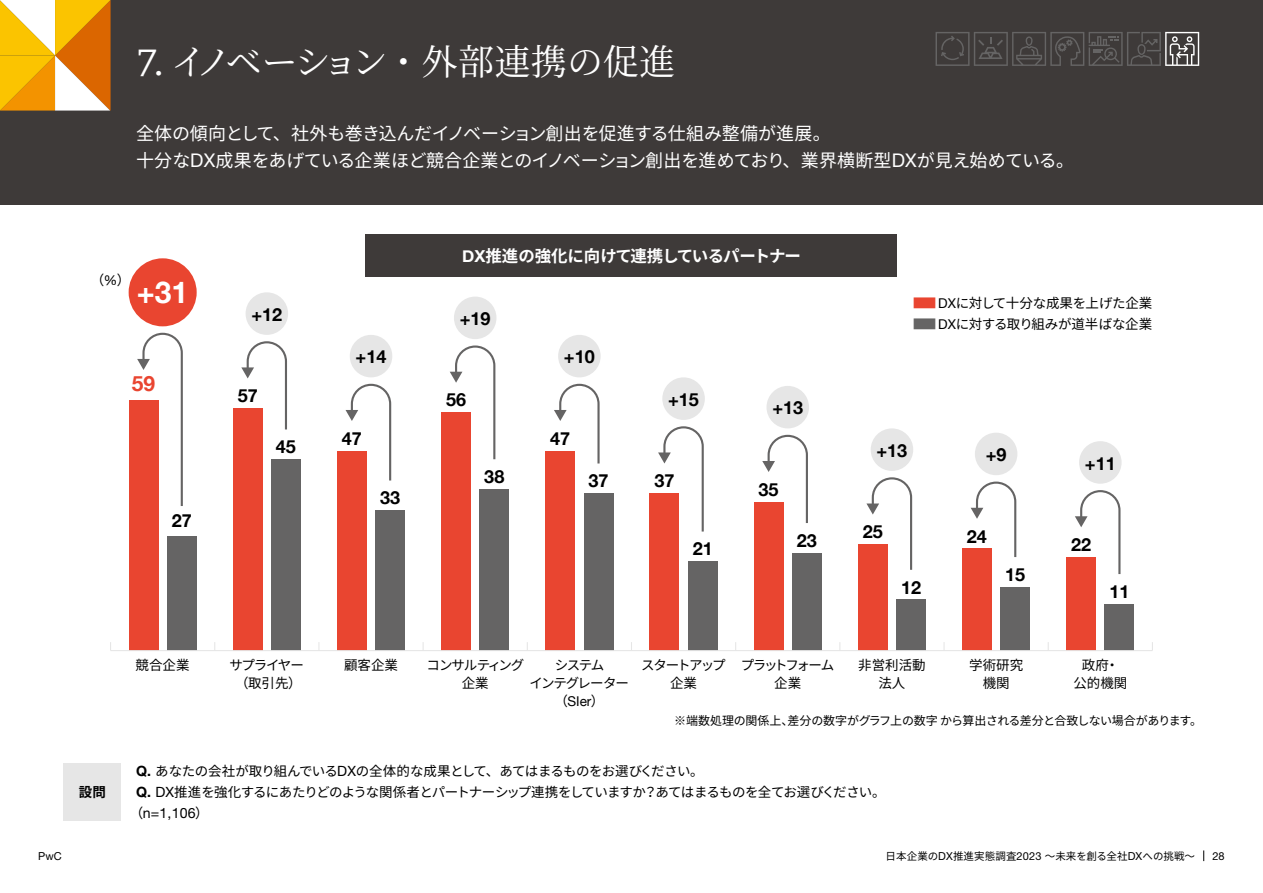
<style>
.page{position:relative;width:1263px;height:893px;background:#fff}
.page>*{position:absolute;margin:0;border:0;box-sizing:border-box;transform-origin:0 0}
.t1{font:36px "Noto Serif CJ Kjp";color:#fff}
.t2{font:700 30px "Helvetica Neue";color:#fff}
.t3{font:700 21px "Helvetica Neue";color:#e94530}
.t4{font:18px/27px "Noto Sans CJ Kjp";letter-spacing:-.02em;color:#fff}
.t5{font:700 18px "Helvetica Neue";color:#000}
.t6{font:700 16.5px "Noto Sans CJ Kjp";letter-spacing:-.035em;color:#fff}
.t7{font:14.1px "Helvetica Neue LT Std";color:#000}
.t8{font:13.5px/18px "Noto Sans CJ Kjp";letter-spacing:-.045em;color:#000}
.t9{font:13.5px "Noto Sans CJ Kjp";letter-spacing:-.02em;color:#000}
.t10{font:13.5px "Noto Sans CJ Kjp";letter-spacing:-.025em;color:#000}
.t11{font:13.5px/18px "Noto Sans CJ Kjp";letter-spacing:-.095em;color:#000;text-align:center}
.t12{font:13.5px/18px "Noto Sans CJ Kjp";letter-spacing:-.135em;color:#000;text-align:center}
.t13{font:13.5px/18px "Noto Sans CJ Kjp";letter-spacing:-.115em;color:#000;text-align:center}
.t14{font:13.5px "Noto Sans CJ Kjp";letter-spacing:-.08em;color:#000}
.t15{font:13.5px "Helvetica Neue";color:#000}
.t16{font:700 13.5px "Noto Sans CJ Kjp";color:#000}
.t17{font:12px "Noto Sans CJ Kjp";letter-spacing:-.02em;color:#000}
.t18{font:12px "Noto Sans CJ Kjp";color:#000}
.t19{font:10.95px "Helvetica Neue LT Std";color:#000}
.t20{font:10.5px "Noto Sans CJ Kjp";letter-spacing:.01em;color:#000}
.s1{font-family:"ITC Charter Com";font-size:37.8px}
.s2{font-family:"Helvetica Neue LT Std";font-size:18.9px}
.s3{font-family:"Helvetica Neue"}
.s4{color:#e94530}
.s5{color:#656464}
.s6{font-family:"Noto Sans CJ Kjp"}
.s7{font-family:"Helvetica Neue";font-weight:700;font-size:14.1px}
.s8{font-family:"Helvetica Neue LT Std";font-size:14.1px}
.s9{font-family:"Noto Sans CJ Kjp";font-size:13.5px}
.s10{font-family:"Helvetica Neue LT Std";font-size:10.95px}
</style>
<div class="page">
<div style="left:0;top:0;width:1263px;height:204px;background:#3e3a39"></div>
<svg style="left:0;top:0;width:111px;height:111px"></svg>
<div style="left:64px;top:763px;width:57px;height:58px;background:#e6e6e6"></div>
<svg style="left:935px;top:32px;width:264px;height:34px"></svg>
<div style="left:129px;top:400px;width:29px;height:251px;background:#e94530"></div>
<div style="left:167px;top:536px;width:30px;height:115px;background:#656464"></div>
<div style="left:233px;top:408px;width:30px;height:243px;background:#e94530"></div>
<div style="left:271px;top:459px;width:30px;height:192px;background:#656464"></div>
<div style="left:337px;top:451px;width:30px;height:200px;background:#e94530"></div>
<div style="left:375px;top:510px;width:30px;height:141px;background:#656464"></div>
<div style="left:441px;top:412px;width:30px;height:239px;background:#e94530"></div>
<div style="left:479px;top:489px;width:30px;height:162px;background:#656464"></div>
<div style="left:545px;top:451px;width:30px;height:200px;background:#e94530"></div>
<div style="left:584px;top:493px;width:29px;height:158px;background:#656464"></div>
<div style="left:649px;top:493px;width:30px;height:158px;background:#e94530"></div>
<div style="left:688px;top:561px;width:30px;height:90px;background:#656464"></div>
<div style="left:754px;top:502px;width:29px;height:149px;background:#e94530"></div>
<div style="left:792px;top:553px;width:30px;height:98px;background:#656464"></div>
<div style="left:858px;top:544px;width:30px;height:107px;background:#e94530"></div>
<div style="left:896px;top:600px;width:30px;height:51px;background:#656464"></div>
<div style="left:962px;top:549px;width:30px;height:102px;background:#e94530"></div>
<div style="left:1000px;top:587px;width:30px;height:64px;background:#656464"></div>
<div style="left:1066px;top:557px;width:30px;height:94px;background:#e94530"></div>
<div style="left:1104px;top:604px;width:30px;height:47px;background:#656464"></div>
<div style="left:366px;top:234px;width:531px;height:42px;background:#3e3a39"></div>
<hr style="left:111px;top:650px;width:1041px;height:1px;background:#e6e6e6">
<svg style="left:137px;top:332px;width:46px;height:176px"></svg>
<svg style="left:241px;top:341px;width:46px;height:89px"></svg>
<svg style="left:345px;top:383px;width:47px;height:98px"></svg>
<svg style="left:450px;top:345px;width:46px;height:115px"></svg>
<svg style="left:554px;top:383px;width:46px;height:81px"></svg>
<svg style="left:658px;top:426px;width:46px;height:106px"></svg>
<svg style="left:762px;top:434px;width:46px;height:91px"></svg>
<svg style="left:866px;top:477px;width:47px;height:93px"></svg>
<svg style="left:971px;top:481px;width:46px;height:76px"></svg>
<svg style="left:1075px;top:490px;width:46px;height:85px"></svg>
<div style="left:129px;top:258px;width:68px;height:68px;background:#e94530;border-radius:50%"></div>
<div style="left:246px;top:292px;width:42px;height:43px;background:#e6e6e6;border-radius:50%"></div>
<div style="left:350px;top:335px;width:42px;height:42px;background:#e6e6e6;border-radius:50%"></div>
<div style="left:454px;top:297px;width:42px;height:42px;background:#e6e6e6;border-radius:50%"></div>
<div style="left:558px;top:335px;width:43px;height:42px;background:#e6e6e6;border-radius:50%"></div>
<div style="left:662px;top:377px;width:43px;height:43px;background:#e6e6e6;border-radius:50%"></div>
<div style="left:766px;top:386px;width:43px;height:42px;background:#e6e6e6;border-radius:50%"></div>
<div style="left:871px;top:428px;width:42px;height:43px;background:#e6e6e6;border-radius:50%"></div>
<div style="left:975px;top:433px;width:42px;height:42px;background:#e6e6e6;border-radius:50%"></div>
<div style="left:1079px;top:441px;width:42px;height:43px;background:#e6e6e6;border-radius:50%"></div>
<h1 class="t1" style="left:136px;top:42px;width:541px"><span class="s1">7.</span> イノベーション・外部連携の促進</h1>
<h3 class="t4" style="left:136px;top:120px;width:940px">全体の傾向として、社外も巻き込んだイノベーション創出を促進する仕組み整備が進展。<br>十分な<span class="s2">DX</span>成果をあげている企業ほど競合企業とのイノベーション創出を進めており、業界横断型<span class="s2">DX</span>が見え始めている。</h3>
<p class="t8" style="left:91px;top:271px;width:41px">)<span class="s3">%</span>(</p>
<h2 class="t2" style="left:137px;top:268px;width:53px">+31</h2>
<h3 class="t3" style="left:132px;top:367px;width:25px">59</h3>
<h3 class="t5" style="left:172px;top:506px;width:22px">27</h3>
<p class="t6" style="left:462px;top:247px;width:340px"><span class="s3">DX</span>推進の強化に向けて連携しているパートナー</p>
<h3 class="t5" style="left:251px;top:300px;width:32px">+12</h3>
<h3 class="t5" style="left:460px;top:304px;width:32px">+19</h3>
<p class="t9" style="left:911px;top:296px;width:243px"><span class="s4">■</span><span class="s3">DX</span>に対して十分な成果を上げた企業</p>
<p class="t10" style="left:911px;top:317px;width:243px"><span class="s5">■</span><span class="s3">DX</span>に対する取り組みが道半ばな企業</p>
<h3 class="t5" style="left:356px;top:343px;width:32px">+14</h3>
<h3 class="t5" style="left:564px;top:343px;width:32px">+10</h3>
<h3 class="t5" style="left:238px;top:382px;width:22px">57</h3>
<h3 class="t5" style="left:446px;top:386px;width:22px">56</h3>
<h3 class="t5" style="left:668px;top:385px;width:32px">+15</h3>
<h3 class="t5" style="left:772px;top:394px;width:32px">+13</h3>
<h3 class="t5" style="left:276px;top:433px;width:22px">45</h3>
<h3 class="t5" style="left:342px;top:424px;width:22px">47</h3>
<h3 class="t5" style="left:380px;top:484px;width:22px">33</h3>
<h3 class="t5" style="left:484px;top:462px;width:22px">38</h3>
<h3 class="t5" style="left:550px;top:424px;width:22px">47</h3>
<h3 class="t5" style="left:588px;top:467px;width:22px">37</h3>
<h3 class="t5" style="left:654px;top:467px;width:22px">37</h3>
<h3 class="t5" style="left:758px;top:475px;width:22px">35</h3>
<h3 class="t5" style="left:876px;top:436px;width:32px">+13</h3>
<h3 class="t5" style="left:986px;top:441px;width:22px">+9</h3>
<h3 class="t5" style="left:1085px;top:449px;width:32px">+11</h3>
<h3 class="t5" style="left:693px;top:535px;width:22px">21</h3>
<h3 class="t5" style="left:797px;top:526px;width:22px">23</h3>
<h3 class="t5" style="left:863px;top:518px;width:22px">25</h3>
<h3 class="t5" style="left:967px;top:522px;width:22px">24</h3>
<h3 class="t5" style="left:1071px;top:530px;width:22px">22</h3>
<h3 class="t5" style="left:901px;top:573px;width:22px">12</h3>
<h3 class="t5" style="left:1005px;top:560px;width:22px">15</h3>
<h3 class="t5" style="left:1109px;top:577px;width:22px">11</h3>
<p class="t16" style="left:79px;top:785px;width:29px">設問</p>
<p class="t19" style="left:38px;top:849px;width:25px">PwC</p>
<p class="t8" style="left:136px;top:656px;width:55px">競合企業</p>
<p class="t8" style="left:229px;top:656px;width:76px">サプライヤー</p>
<p class="t8" style="left:235px;top:674px;width:68px">（取引先(</p>
<p class="t8" style="left:344px;top:656px;width:55px">顧客企業</p>
<p class="t14" style="left:426px;top:657px;width:99px">コンサルティング</p>
<p class="t11" style="left:530px;top:656px;width:101px">システム<br>インテグレーター</p>
<p class="t15" style="left:554px;top:691px;width:52px"><span class="s6">（</span>SIer<span class="s6">(</span></p>
<p class="t8" style="left:462px;top:674px;width:28px">企業</p>
<p class="t13" style="left:641px;top:656px;width:86px">スタートアップ企業</p>
<p class="t12" style="left:741px;top:656px;width:95px">プラットフォーム企業</p>
<p class="t8" style="left:858px;top:656px;width:69px;text-align:center">非営利活動法人</p>
<p class="t8" style="left:969px;top:656px;width:55px;text-align:center">学術研究機関</p>
<p class="t8" style="left:1105px;top:656px;width:15px">・</p>
<p class="t8" style="left:1073px;top:656px;width:55px;text-indent:9px">政府<br>公的機関</p>
<p class="t17" style="left:788px;top:713px;width:416px">差分の数字がグラフ上の数字から算出される差分と合致しない場合があります。</p>
<p class="t18" style="left:674px;top:713px;width:121px">※端数処理の関係上、</p>
<p class="t8" style="left:655px;top:761px;width:232px;line-height:21px;text-indent:-519px"><span class="s7">Q.</span> あなたの会社が取り組んでいる<span class="s8">DX</span>の全体的な成果として、あてはまるものをお選びください。<br>あてはまるものを全てお選びください。</p>
<p class="t8" style="left:136px;top:783px;width:523px"><span class="s7">Q.</span> <span class="s8">DX</span>推進を強化するにあたりどのような関係者とパートナーシップ連携をしていますか？</p>
<p class="t7" style="left:130px;top:804px;width:80px"><span class="s9">（</span> =n 1,106<span class="s9">(</span></p>
<p class="t20" style="left:886px;top:850px;width:311px">日本企業の<span class="s10">DX</span>推進実態調査<span class="s10">2023</span> ～未来を創る全社<span class="s10">DX</span>への挑戦~</p>
<p class="t19" style="left:1212px;top:849px;width:14px">28</p>
</div>
